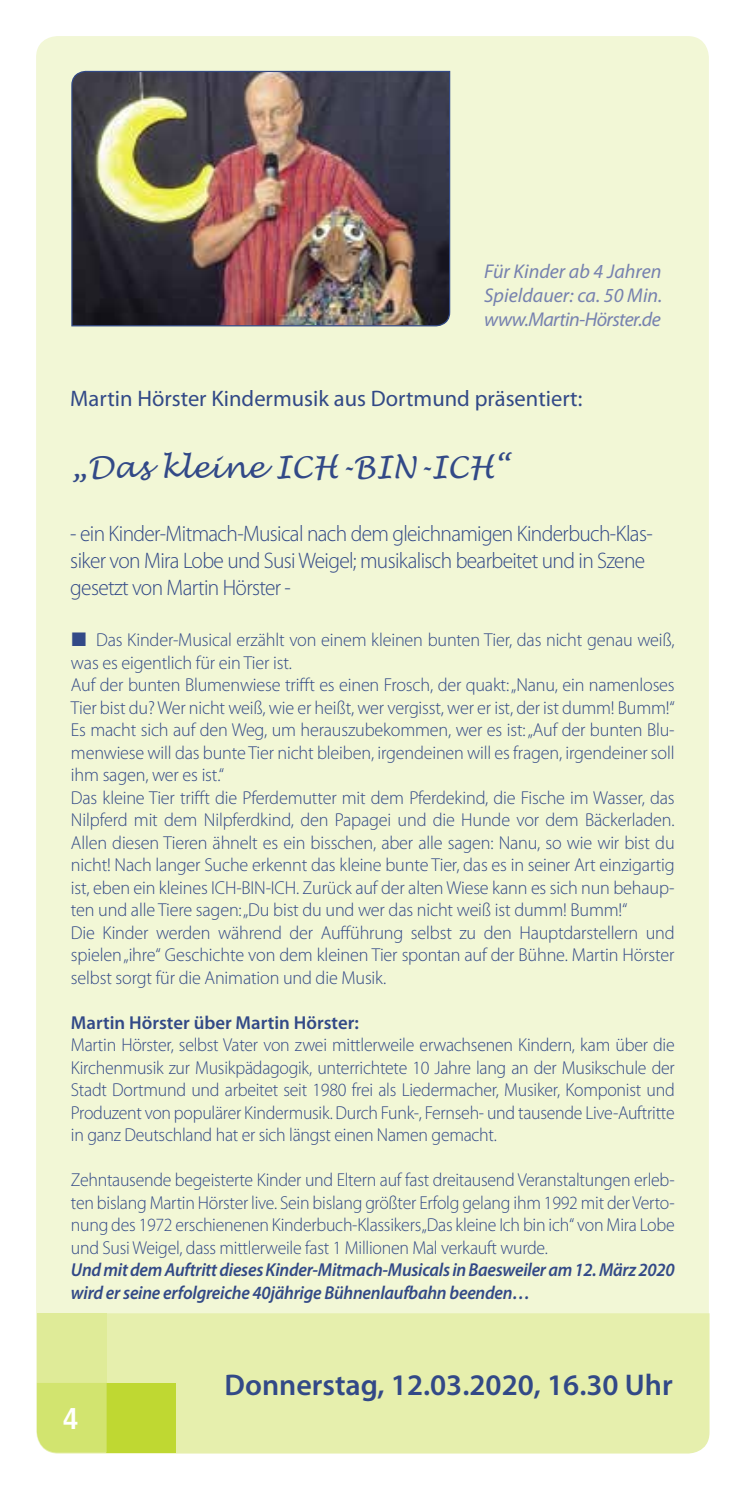
<style>
.page{position:relative;width:745px;height:1489px;background:#fff}
.page>*{position:absolute;margin:0;border:0;box-sizing:border-box;transform-origin:0 0}
.t1{font:600 30px "Myriad Pro";color:#324987}
.t2{font:italic 30px "Lucida Handwriting";color:#324987}
.t3{font:700 condensed 30px "Frutiger";color:#fff}
.t4{font:300 22.5px/27px "Myriad Pro";letter-spacing:-.03em;color:#324987;scale:.95 1}
.t5{font:22.5px "Myriad Pro";color:#324987}
.t6{font:italic 20px/24px "Myriad Pro";color:#7681af;text-align:justify}
.t7{font:300 18.75px/22.5px "Myriad Pro";letter-spacing:-.01em;color:#324987}
.t8{font:300 18.75px/22.5px "Myriad Pro";letter-spacing:-.01em;color:#324987;text-align:justify;scale:.95 1}
.t9{font:italic 600 18.75px/22.5px "Myriad Pro";letter-spacing:-.015em;color:#324987;scale:.95 1}
.t10{font:600 18.75px "Myriad Pro";color:#324987}
</style>
<div class="page">
<div style="left:36px;top:36px;width:672px;height:1416px;background:#f2f7d6;border-radius:21px"></div>
<div style="left:50px;top:1313px;width:659px;height:140px;background:#e6efad"></div>
<div style="left:37px;top:1313px;width:69px;height:69px;background:#dfeb98"></div>
<div style="left:106px;top:1382px;width:70px;height:70px;background:#bfd832"></div>
<div style="left:37px;top:1382px;width:69px;height:70px;background:#d2e46f"></div>
<img style="left:71px;top:70px;width:379px;height:257px">
<p class="t6" style="left:484px;top:259px;width:179px">Für Kinder ab 4 Jahren Spieldauer: ca. 50 Min. www.Martin-Hörster.de</p>
<p class="t5" style="left:70px;top:384px;width:513px">Martin Hörster Kindermusik aus Dortmund präsentiert:</p>
<h1 class="t2" style="left:70px;top:449px;width:440px">„Das kleine ICH-BIN-ICH“</h1>
<p class="t4" style="left:70px;top:520px;width:614px">- ein Kinder-Mitmach-Musical nach dem gleichnamigen Kinderbuch-Klas&shy;siker von Mira Lobe und Susi Weigel; musikalisch bearbeitet und in Szene gesetzt von Martin Hörster -</p>
<p class="t7" style="left:71px;top:629px;width:605px;text-indent:25px">Das Kinder-Musical erzählt von einem kleinen bunten Tier, das nicht genau weiß, was es eigentlich für ein Tier ist.<br>Auf der bunten Blumenwiese trifft es einen Frosch, der quakt: „Nanu, ein namenloses Tier bist du? Wer nicht weiß, wie er heißt, wer vergisst, wer er ist, der ist dumm! Bumm!“ Es macht sich auf den Weg, um herauszubekommen, wer es ist: „Auf der bunten Blu&shy;menwiese will das bunte Tier nicht bleiben, irgendeinen will es fragen, irgendeiner soll ihm sagen, wer es ist.“<br>Das kleine Tier trifft die Pferdemutter mit dem Pferdekind, die Fische im Wasser, das Nilpferd mit dem Nilpferdkind, den Papagei und die Hunde vor dem Bäckerladen.<br>Allen diesen Tieren ähnelt es ein bisschen, aber alle sagen: Nanu, so wie wir bist du nicht! Nach langer Suche erkennt das kleine bunte Tier, das es in seiner Art einzigartig ist, eben ein kleines ICH-BIN-ICH. Zurück auf der alten Wiese kann es sich nun behaup&shy;ten und alle Tiere sagen: „Du bist du und wer das nicht weiß ist dumm! Bumm!“<br>Die Kinder werden während der Aufführung selbst zu den Hauptdarstellern und spielen „ihre“ Geschichte von dem kleinen Tier spontan auf der Bühne. Martin Hörster selbst sorgt für die Animation und die Musik.</p>
<p class="t10" style="left:71px;top:1010px;width:289px">Martin Hörster über Martin Hörster:</p>
<p class="t8" style="left:71px;top:1034px;width:636px">Martin Hörster, selbst Vater von zwei mittlerweile erwachsenen Kindern, kam über die Kirchenmusik zur Musikpädagogik, unterrichtete 10 Jahre lang an der Musikschule der Stadt Dortmund und arbeitet seit 1980 frei als Liedermacher, Musiker, Komponist und Produzent von populärer Kindermusik. Durch Funk-, Fernseh- und tausende Live-Auftritte in ganz Deutschland hat er sich längst einen Namen gemacht.</p>
<p class="t8" style="left:71px;top:1169px;width:636px">Zehntausende begeisterte Kinder und Eltern auf fast dreitausend Veranstaltungen erleb&shy;ten bislang Martin Hörster live. Sein bislang größter Erfolg gelang ihm 1992 mit der Verto&shy;nung des 1972 erschienenen Kinderbuch-Klassikers „Das kleine Ich bin ich“ von Mira Lobe und Susi Weigel, dass mittlerweile fast 1 Millionen Mal verkauft wurde.</p>
<p class="t9" style="left:71px;top:1258px;width:636px">Und mit dem Auftritt dieses Kinder-Mitmach-Musicals in Baesweiler am 12. März 2020 wird er seine erfolgreiche 40jährige Bühnenlaufbahn beenden…</p>
<h1 class="t3" style="left:63px;top:1400px;width:17px">4</h1>
<h1 class="t1" style="left:224px;top:1365px;width:449px">Donnerstag, 12.03.2020, 16.30 Uhr</h1>
</div>
